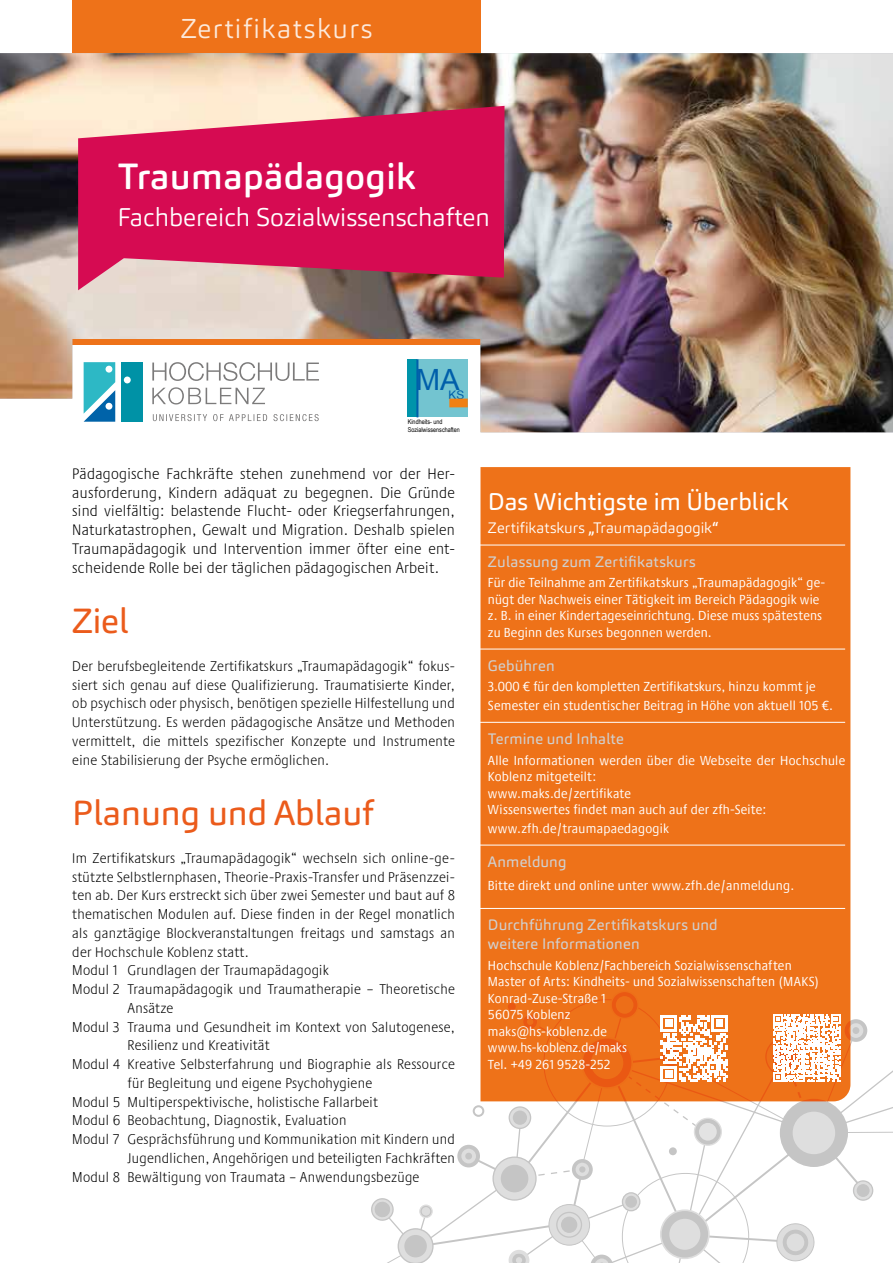
<style>
.page{position:relative;width:893px;height:1263px;background:#fff}
.page>*{position:absolute;margin:0;border:0;box-sizing:border-box;transform-origin:0 0}
.t1{font:500 36px "Carnas";letter-spacing:.01em;color:#fff}
.t2{font:34.5px "Carnas";color:#eb5b1b}
.t3{font:29.25px "Arial";color:#005faa}
.t4{font:300 27px "Carnas";letter-spacing:.06em;color:#fff}
.t5{font:300 25.35px "Carnas";color:#fff}
.t6{font:24px "Carnas";color:#fff}
.t7{font:300 condensed 15.75px/18.8px "Praxis Next";letter-spacing:.02em;color:#000;text-align:justify}
.t8{font:15px/18.8px "Carnas";letter-spacing:.01em;color:#d0d0d0}
.t9{font:300 15px "Carnas";color:#fff}
.t10{font:300 condensed 14.55px/18.8px "Praxis Next";letter-spacing:.02em;color:#000;text-align:justify}
.t11{font:condensed 13.5px/16.5px "Praxis Next";letter-spacing:.02em;color:#fff}
.t12{font:11.85px "Arial";color:#005faa}
.t13{font:6.6px/7.9px "Arial Narrow";color:#000}
.s1{font-weight:500}
</style>
<div class="page">
<div style="left:480px;top:467px;width:370px;height:535px;background:#ee7219"></div>
<div style="left:72px;top:0;width:408px;height:344px;background:#ee7219"></div>
<img style="left:0;top:53px;width:893px;height:379px">
<svg style="left:611px;top:991px;width:27px;height:27px"></svg>
<div style="left:610px;top:991px;width:29px;height:28px;border:1px solid #706f6f;border-radius:50%"></div>
<div style="left:616px;top:996px;width:17px;height:18px;background:#ed6e18;border-radius:50%"></div>
<div style="left:121px;top:362px;width:22px;height:60px;background:#0092a6"></div>
<svg style="left:84px;top:362px;width:31px;height:60px;background:#41adc6"></svg>
<div style="left:106px;top:366px;width:6px;height:7px;background:#fff;border-radius:50%"></div>
<div style="left:124px;top:376px;width:7px;height:7px;background:#fff;border-radius:50%"></div>
<div style="left:106px;top:403px;width:6px;height:7px;background:#fff;border-radius:50%"></div>
<svg style="left:152px;top:362px;width:167px;height:19px"></svg>
<svg style="left:152px;top:387px;width:113px;height:17px"></svg>
<svg style="left:153px;top:414px;width:166px;height:7px"></svg>
<div style="left:406px;top:358px;width:63px;height:75px;background:#fff"></div>
<div style="left:417px;top:359px;width:51px;height:58px;background:#73c4d0"></div>
<div style="left:408px;top:359px;width:9px;height:58px;background:#0094aa"></div>
<hr style="left:416px;top:359px;width:2px;height:58px;background:#005faa">
<div style="left:449px;top:399px;width:19px;height:8px;background:#f08013"></div>
<svg style="left:78px;top:106px;width:426px;height:184px;background:#d53064"></svg>
<hr style="left:479px;top:545px;width:366px;height:1px;background:#fff">
<hr style="left:479px;top:649px;width:366px;height:1px;background:#fff">
<hr style="left:479px;top:722px;width:366px;height:1px;background:#fff">
<hr style="left:479px;top:845px;width:366px;height:1px;background:#fff">
<hr style="left:479px;top:908px;width:366px;height:1px;background:#fff">
<svg style="left:371px;top:1002px;width:522px;height:261px"></svg>
<h3 class="t4" style="left:180px;top:12px;width:193px">Zertifikatskurs</h3>
<h1 class="t1" style="left:117px;top:154px;width:300px">Traumapädagogik</h1>
<h3 class="t5" style="left:117px;top:201px;width:374px">Fachbereich Sozialwissenschaften</h3>
<h3 class="t3" style="left:416px;top:360px;width:45px">MA</h3>
<p class="t12" style="left:448px;top:387px;width:17px">KS</p>
<p class="t13" style="left:408px;top:417px;width:54px">Kindheits- und<br>Sozialwissenschaften</p>
<p class="t7" style="left:72px;top:464px;width:384px">Pädagogische Fachkräfte stehen zunehmend vor der Her&shy;ausforderung, Kindern adäquat zu begegnen. Die Gründe sind vielfältig: belastende Flucht- oder Kriegserfahrungen, Naturkatastrophen, Gewalt und Migration. Deshalb spielen Traumapädagogik und Intervention immer öfter eine ent&shy;scheidende Rolle bei der täglichen pädagogischen Arbeit.</p>
<h2 class="t2" style="left:72px;top:599px;width:58px">Ziel</h2>
<p class="t10" style="left:72px;top:656px;width:384px">Der berufsbegleitende Zertifikatskurs „Traumapädagogik“ fokus&shy;siert sich genau auf diese Qualifizierung. Traumatisierte Kinder, ob psychisch oder physisch, benötigen spezielle Hilfestellung und Unterstützung. Es werden pädagogische Ansätze und Methoden vermittelt, die mittels spezifischer Konzepte und Instrumente eine Stabilisierung der Psyche ermöglichen.</p>
<h2 class="t2" style="left:72px;top:791px;width:303px">Planung und Ablauf</h2>
<p class="t10" style="left:72px;top:848px;width:384px">Im Zertifikatskurs „Traumapädagogik“ wechseln sich online-ge-</p>
<p class="t10" style="left:72px;top:867px;width:384px">stützte Selbstlernphasen, Theorie-Praxis-Transfer und Präsenzzei-</p>
<p class="t10" style="left:72px;top:886px;width:384px">ten ab. Der Kurs erstreckt sich über zwei Semester und baut auf 8</p>
<p class="t10" style="left:72px;top:904px;width:384px">thematischen Modulen auf. Diese finden in der Regel monatlich</p>
<p class="t10" style="left:72px;top:923px;width:384px">als ganztägige Blockveranstaltungen freitags und samstags an</p>
<p class="t10" style="left:72px;top:942px;width:178px">der Hochschule Koblenz statt.</p>
<p class="t10" style="left:72px;top:961px;width:258px">Modul 1 Grundlagen der Traumapädagogik</p>
<p class="t10" style="left:72px;top:979px;width:384px">Modul 2 Traumapädagogik und Traumatherapie – Theoretische</p>
<p class="t10" style="left:128px;top:998px;width:47px">Ansätze</p>
<p class="t10" style="left:72px;top:1017px;width:384px">Modul 3 Trauma und Gesundheit im Kontext von Salutogenese,</p>
<p class="t10" style="left:128px;top:1036px;width:143px">Resilienz und Kreativität</p>
<p class="t10" style="left:72px;top:1054px;width:384px">Modul 4 Kreative Selbsterfahrung und Biographie als Ressource</p>
<p class="t10" style="left:128px;top:1073px;width:246px">für Begleitung und eigene Psychohygiene</p>
<p class="t10" style="left:72px;top:1092px;width:307px">Modul 5 Multiperspektivische, holistische Fallarbeit</p>
<p class="t10" style="left:72px;top:1111px;width:276px">Modul 6 Beobachtung, Diagnostik, Evaluation</p>
<p class="t10" style="left:72px;top:1129px;width:384px">Modul 7 Gesprächsführung und Kommunikation mit Kindern und</p>
<p class="t10" style="left:128px;top:1148px;width:329px">Jugendlichen, Angehörigen und beteiligten Fachkräften</p>
<p class="t10" style="left:72px;top:1167px;width:349px">Modul 8 Bewältigung von Traumata – Anwendungsbezüge</p>
<h3 class="t6" style="left:488px;top:487px;width:302px">Das Wichtigste im Überblick</h3>
<p class="t9" style="left:488px;top:518px;width:232px">Zertifikatskurs <span class="s1">„</span>Traumapädagogik<span class="s1">“</span></p>
<p class="t8" style="left:488px;top:552px;width:209px">Zulassung zum Zertifikatskurs</p>
<p class="t11" style="left:488px;top:574px;width:339px">Für die Teilnahme am Zertifikatskurs „Traumapädagogik“ ge&shy;nügt der Nachweis einer Tätigkeit im Bereich Pädagogik wie z. B. in einer Kindertageseinrichtung. Diese muss spätestens zu Beginn des Kurses begonnen werden.</p>
<p class="t8" style="left:488px;top:656px;width:68px">Gebühren</p>
<p class="t11" style="left:488px;top:677px;width:347px;line-height:18.8px">3.000 € für den kompletten Zertifikatskurs, hinzu kommt je<br>Semester ein studentischer Beitrag in Höhe von aktuell 105 €.</p>
<p class="t8" style="left:488px;top:729px;width:137px">Termine und Inhalte</p>
<p class="t11" style="left:488px;top:751px;width:359px">Alle Informationen werden über die Webseite der Hochschule Koblenz mitgeteilt:<br>www.maks.de/zertifikate<br>Wissenswertes findet man auch auf der zfh-Seite:</p>
<p class="t11" style="left:488px;top:820px;width:183px">www.zfh.de/traumapaedagogik</p>
<p class="t8" style="left:488px;top:852px;width:80px">Anmeldung</p>
<p class="t11" style="left:488px;top:876px;width:308px">Bitte direkt und online unter www.zfh.de/anmeldung.</p>
<p class="t8" style="left:488px;top:915px;width:231px">Durchführung Zertifikatskurs und weitere Informationen</p>
<p class="t11" style="left:488px;top:956px;width:333px">Hochschule Koblenz/Fachbereich Sozialwissenschaften<br>Master of Arts: Kindheits- und Sozialwissenschaften (MAKS)<br>Konrad-Zuse-Straße 1<br>56075 Koblenz<br>maks@hs-koblenz.de<br>www.hs-koblenz.de/maks<br>Tel. +49 261 9528-252</p>
</div>
